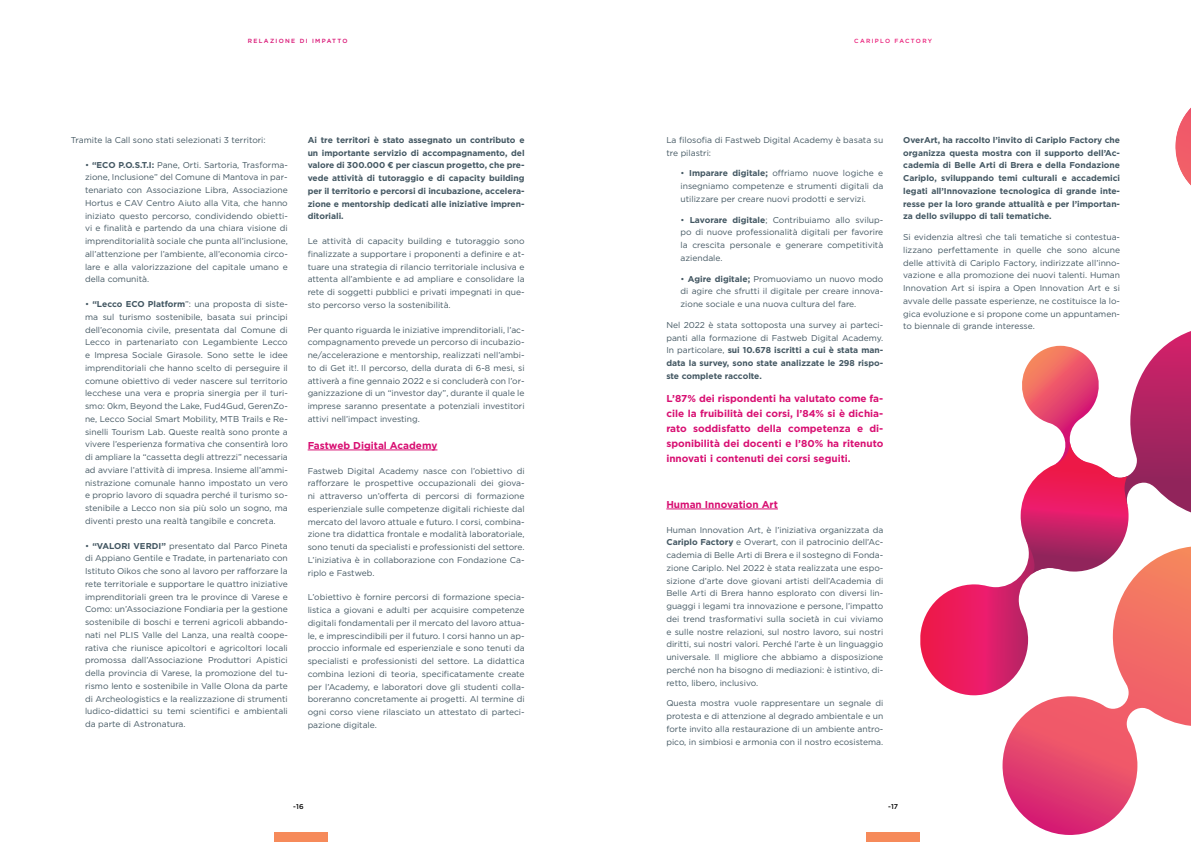
<style>
.page{position:relative;width:1191px;height:842px;background:#fff}
.page>*{position:absolute;margin:0;border:0;box-sizing:border-box;transform-origin:0 0}
.t1{font:700 10px/15px "Gotham";color:#d80f72;text-align:justify}
.t2{font:8.5px/12.8px "Gotham";color:#435762;text-align:justify}
.t3{font:700 8.5px/12.8px "Gotham";color:#435762;text-align:justify}
.t4{font:500 7px "Gotham";color:#000}
.t5{font:500 6px "Gotham";letter-spacing:.22em;color:#d80f72}
.t6{font:500 6px "Gotham";letter-spacing:.22em;color:#ea207b}
.s1{font-weight:700}
</style>
<div class="page">
<div style="left:274px;top:832px;width:53px;height:10px;background:#f68a5a"></div>
<div style="left:866px;top:832px;width:54px;height:10px;background:#f68a5a"></div>
<hr style="left:308px;top:450px;width:129px;height:1px;background:#d80f72">
<hr style="left:666px;top:509px;width:112px;height:1px;background:#d80f72">
<svg style="left:1002px;top:696px;width:189px;height:139px"></svg>
<svg style="left:920px;top:108px;width:271px;height:588px"></svg>
<p class="t5" style="left:248px;top:37px;width:101px">RELAZIONE DI IMPATTO</p>
<p class="t6" style="left:854px;top:37px;width:79px">CARIPLO FACTORY</p>
<p class="t2" style="left:71px;top:133px;width:196px">Tramite la Call sono stati selezionati 3 territori:</p>
<p class="t2" style="left:85px;top:158px;width:204px">• <span class="s1">“ECO P.O.S.T.I:</span> Pane, Orti. Sartoria, Trasforma&shy;zione, Inclusione” del Comune di Mantova in par&shy;tenariato con Associazione Libra, Associazione Hortus e CAV Centro Aiuto alla Vita, che hanno iniziato questo percorso, condividendo obietti&shy;vi e finalità e partendo da una chiara visione di imprenditorialità sociale che punta all’inclusione, all’attenzione per l’ambiente, all’economia circo&shy;lare e alla valorizzazione del capitale umano e della comunità.</p>
<p class="t2" style="left:85px;top:298px;width:204px">• <span class="s1">“Lecco ECO Platform</span>”: una proposta di siste&shy;ma sul turismo sostenibile, basata sui principi dell’economia civile, presentata dal Comune di Lecco in partenariato con Legambiente Lecco e Impresa Sociale Girasole. Sono sette le idee imprenditoriali che hanno scelto di perseguire il comune obiettivo di veder nascere sul territorio lecchese una vera e propria sinergia per il turi&shy;smo: 0km, Beyond the Lake, Fud4Gud, GerenZo&shy;ne, Lecco Social Smart Mobility, MTB Trails e Re&shy;sinelli Tourism Lab. Queste realtà sono pronte a vivere l’esperienza formativa che consentirà loro di ampliare la “cassetta degli attrezzi” necessaria ad avviare l’attività di impresa. Insieme all’ammi&shy;nistrazione comunale hanno impostato un vero e proprio lavoro di squadra perché il turismo so&shy;stenibile a Lecco non sia più solo un sogno, ma diventi presto una realtà tangibile e concreta.</p>
<p class="t2" style="left:85px;top:539px;width:204px">• <span class="s1">“VALORI VERDI”</span> presentato dal Parco Pineta di Appiano Gentile e Tradate, in partenariato con Istituto Oikos che sono al lavoro per rafforzare la rete territoriale e supportare le quattro iniziative imprenditoriali green tra le province di Varese e Como: un’Associazione Fondiaria per la gestione sostenibile di boschi e terreni agricoli abbando&shy;nati nel PLIS Valle del Lanza, una realtà coope&shy;rativa che riunisce apicoltori e agricoltori locali promossa dall’Associazione Produttori Apistici della provincia di Varese, la promozione del tu&shy;rismo lento e sostenibile in Valle Olona da parte di Archeologistics e la realizzazione di strumenti ludico-didattici su temi scientifici e ambientali da parte di Astronatura.</p>
<p class="t3" style="left:308px;top:133px;width:218px">Ai tre territori è stato assegnato un contributo e un importante servizio di accompagnamento, del valore di 300.000 € per ciascun progetto, che pre&shy;vede attività di tutoraggio e di capacity building per il territorio e percorsi di incubazione, accelera&shy;zione e mentorship dedicati alle iniziative impren&shy;ditoriali.</p>
<p class="t2" style="left:308px;top:235px;width:218px">Le attività di capacity building e tutoraggio sono finalizzate a supportare i proponenti a definire e at&shy;tuare una strategia di rilancio territoriale inclusiva e attenta all’ambiente e ad ampliare e consolidare la rete di soggetti pubblici e privati impegnati in que&shy;sto percorso verso la sostenibilità.</p>
<p class="t2" style="left:308px;top:323px;width:218px">Per quanto riguarda le iniziative imprenditoriali, l’ac&shy;compagnamento prevede un percorso di incubazio&shy;ne/accelerazione e mentorship, realizzati nell’ambi&shy;to di Get it!. Il percorso, della durata di 6-8 mesi, si attiverà a fine gennaio 2022 e si concluderà con l’or&shy;ganizzazione di un “investor day”, durante il quale le imprese saranno presentate a potenziali investitori attivi nell’impact investing.</p>
<p class="t1" style="left:308px;top:438px;width:131px">Fastweb Digital Academy</p>
<p class="t2" style="left:308px;top:464px;width:218px">Fastweb Digital Academy nasce con l’obiettivo di rafforzare le prospettive occupazionali dei giova&shy;ni attraverso un’offerta di percorsi di formazione esperienziale sulle competenze digitali richieste dal mercato del lavoro attuale e futuro. I corsi, combina&shy;zione tra didattica frontale e modalità laboratoriale, sono tenuti da specialisti e professionisti del settore.<br>L’iniziativa è in collaborazione con Fondazione Ca&shy;riplo e Fastweb.</p>
<p class="t2" style="left:308px;top:591px;width:218px">L’obiettivo è fornire percorsi di formazione specia&shy;listica a giovani e adulti per acquisire competenze digitali fondamentali per il mercato del lavoro attua&shy;le, e imprescindibili per il futuro. I corsi hanno un ap&shy;proccio informale ed esperienziale e sono tenuti da specialisti e professionisti del settore. La didattica combina lezioni di teoria, specificatamente create per l’Academy, e laboratori dove gli studenti colla&shy;boreranno concretamente ai progetti. Al termine di ogni corso viene rilasciato un attestato di parteci&shy;pazione digitale.</p>
<p class="t2" style="left:666px;top:133px;width:218px">La filosofia di Fastweb Digital Academy è basata su tre pilastri:</p>
<p class="t2" style="left:680px;top:167px;width:204px">• <span class="s1">Imparare digitale;</span> offriamo nuove logiche e insegniamo competenze e strumenti digitali da utilizzare per creare nuovi prodotti e servizi.</p>
<p class="t2" style="left:680px;top:213px;width:204px">• <span class="s1">Lavorare digitale</span>; Contribuiamo allo svilup&shy;po di nuove professionalità digitali per favorire la crescita personale e generare competitività aziendale.</p>
<p class="t2" style="left:680px;top:272px;width:204px">• <span class="s1">Agire digitale;</span> Promuoviamo un nuovo modo di agire che sfrutti il digitale per creare innova&shy;zione sociale e una nuova cultura del fare.</p>
<p class="t2" style="left:666px;top:318px;width:218px">Nel 2022 è stata sottoposta una survey ai parteci&shy;panti alla formazione di Fastweb Digital Academy.<br>In particolare, <span class="s1">sui 10.678 iscritti a cui è stata man&shy;data la survey, sono state analizzate le 298 rispo&shy;ste complete raccolte.</span></p>
<p class="t1" style="left:666px;top:391px;width:218px">L’87% dei rispondenti ha valutato come fa&shy;cile la fruibilità dei corsi, l’84% si è dichia&shy;rato soddisfatto della competenza e di&shy;sponibilità dei docenti e l’80% ha ritenuto innovati i contenuti dei corsi seguiti.</p>
<p class="t1" style="left:666px;top:497px;width:113px">Human Innovation Art</p>
<p class="t2" style="left:666px;top:523px;width:218px">Human Innovation Art, è l’iniziativa organizzata da <span class="s1">Cariplo Factory</span> e Overart, con il patrocinio dell’Ac&shy;cademia di Belle Arti di Brera e il sostegno di Fonda&shy;zione Cariplo. Nel 2022 è stata realizzata une espo&shy;sizione d’arte dove giovani artisti dell’Academia di Belle Arti di Brera hanno esplorato con diversi lin&shy;guaggi i legami tra innovazione e persone, l’impatto dei trend trasformativi sulla società in cui viviamo e sulle nostre relazioni, sul nostro lavoro, sui nostri diritti, sui nostri valori. Perché l’arte è un linguaggio universale. Il migliore che abbiamo a disposizione perché non ha bisogno di mediazioni: è istintivo, di&shy;retto, libero, inclusivo.</p>
<p class="t2" style="left:666px;top:697px;width:218px">Questa mostra vuole rappresentare un segnale di protesta e di attenzione al degrado ambientale e un forte invito alla restaurazione di un ambiente antro&shy;pico, in simbiosi e armonia con il nostro ecosistema.</p>
<p class="t3" style="left:903px;top:133px;width:218px">OverArt, ha raccolto l’invito di Cariplo Factory che organizza questa mostra con il supporto dell’Ac&shy;cademia di Belle Arti di Brera e della Fondazione Cariplo, sviluppando temi culturali e accademici legati all’Innovazione tecnologica di grande inte&shy;resse per la loro grande attualità e per l’importan&shy;za dello sviluppo di tali tematiche.</p>
<p class="t2" style="left:903px;top:231px;width:218px">Si evidenzia altresì che tali tematiche si contestua&shy;lizzano perfettamente in quelle che sono alcune delle attività di Cariplo Factory, indirizzate all’inno&shy;vazione e alla promozione dei nuovi talenti. Human Innovation Art si ispira a Open Innovation Art e si avvale delle passate esperienze, ne costituisce la lo&shy;gica evoluzione e si propone come un appuntamen&shy;to biennale di grande interesse.</p>
<p class="t4" style="left:293px;top:801px;width:12px">-16</p>
<p class="t4" style="left:888px;top:801px;width:11px">-17</p>
</div>
